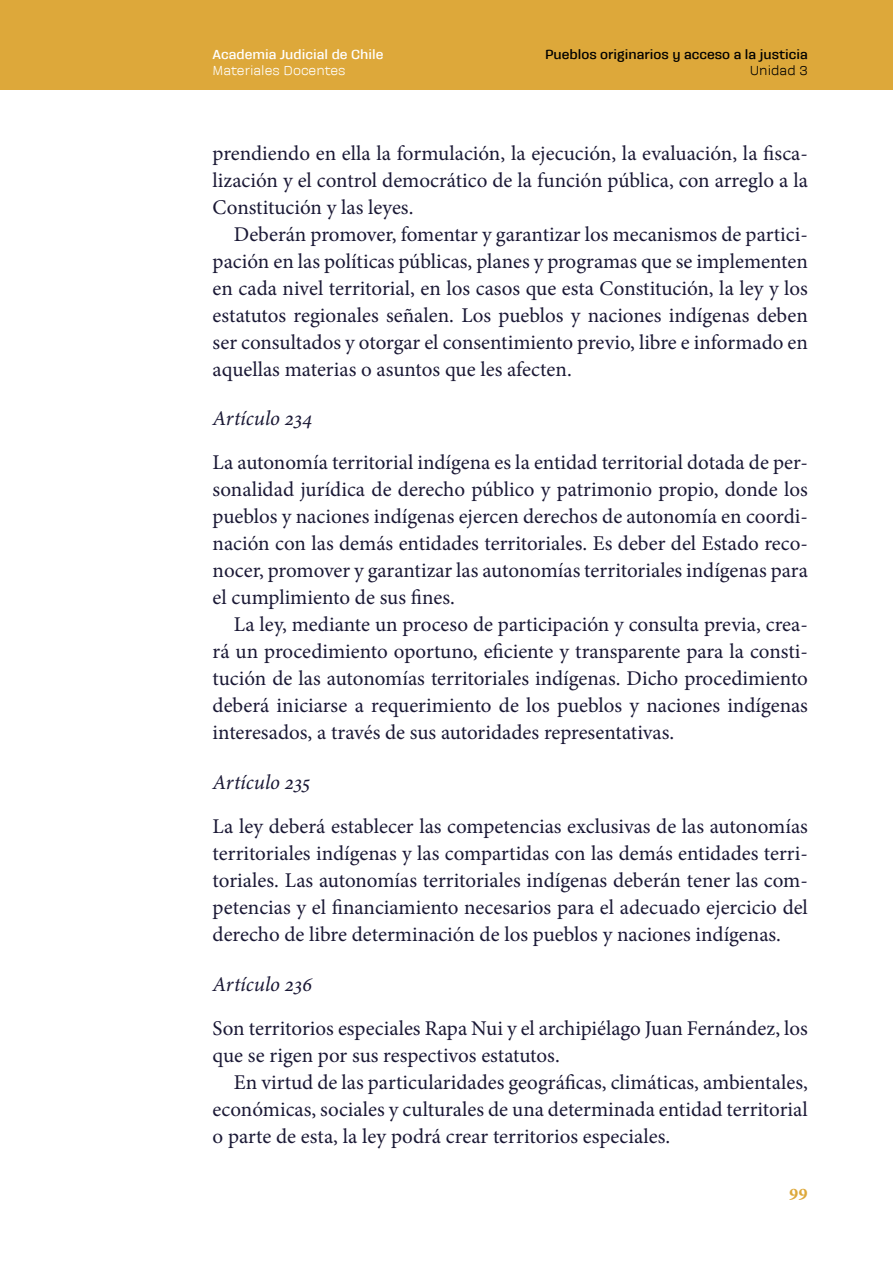
<style>
.page{position:relative;width:893px;height:1263px;background:#fff}
.page>*{position:absolute;margin:0;border:0;box-sizing:border-box;transform-origin:0 0}
.t1{font:21px/27px "Minion Pro";color:#1a1835;text-align:justify}
.t2{font:italic 21px "Minion Pro";letter-spacing:-.005em;color:#1a1835}
.t3{font:700 18px "Minion Pro";color:#dda83a}
.t4{font:700 13.5px "Galeana Standard";color:#000}
.t5{font:700 13.5px "Galeana Standard";color:#fff}
.t6{font:13.5px "Galeana Standard";color:#fff}
.t7{font:13.5px "Galeana Standard";color:#000}
</style>
<div class="page">
<div style="left:0;top:0;width:893px;height:89px;background:#dda83a"></div>
<p class="t5" style="left:213px;top:47px;width:172px">Academia Judicial de Chile</p>
<p class="t6" style="left:213px;top:63px;width:134px">Materiales Docentes</p>
<p class="t4" style="left:545px;top:47px;width:264px">Pueblos originarios y acceso a la justicia</p>
<p class="t7" style="left:750px;top:63px;width:60px">Unidad 3</p>
<p class="t1" style="left:213px;top:140px;width:597px">prendiendo en ella la formulación, la ejecución, la evaluación, la fisca&shy;lización y el control democrático de la función pública, con arreglo a la Constitución y las leyes.</p>
<p class="t1" style="left:213px;top:221px;width:597px;text-indent:21px">Deberán promover, fomentar y garantizar los mecanismos de partici&shy;pación en las políticas públicas, planes y programas que se implementen en cada nivel territorial, en los casos que esta Constitución, la ley y los estatutos regionales señalen. Los pueblos y naciones indígenas deben ser consultados y otorgar el consentimiento previo, libre e informado en aquellas materias o asuntos que les afecten.</p>
<p class="t2" style="left:213px;top:404px;width:102px">Artículo 234</p>
<p class="t1" style="left:213px;top:449px;width:597px">La autonomía territorial indígena es la entidad territorial dotada de per&shy;sonalidad jurídica de derecho público y patrimonio propio, donde los pueblos y naciones indígenas ejercen derechos de autonomía en coordi&shy;nación con las demás entidades territoriales. Es deber del Estado reco&shy;nocer, promover y garantizar las autonomías territoriales indígenas para el cumplimiento de sus fines.</p>
<p class="t1" style="left:213px;top:611px;width:597px;text-indent:21px">La ley, mediante un proceso de participación y consulta previa, crea&shy;rá un procedimiento oportuno, eficiente y transparente para la consti&shy;tución de las autonomías territoriales indígenas. Dicho procedimiento deberá iniciarse a requerimiento de los pueblos y naciones indígenas interesados, a través de sus autoridades representativas.</p>
<p class="t2" style="left:213px;top:768px;width:99px">Artículo 235</p>
<p class="t1" style="left:213px;top:813px;width:597px">La ley deberá establecer las competencias exclusivas de las autonomías territoriales indígenas y las compartidas con las demás entidades terri&shy;toriales. Las autonomías territoriales indígenas deberán tener las com&shy;petencias y el financiamiento necesarios para el adecuado ejercicio del derecho de libre determinación de los pueblos y naciones indígenas.</p>
<p class="t2" style="left:213px;top:969px;width:101px">Artículo 236</p>
<p class="t1" style="left:213px;top:1014px;width:597px">Son territorios especiales Rapa Nui y el archipiélago Juan Fernández, los que se rigen por sus respectivos estatutos.</p>
<p class="t1" style="left:213px;top:1068px;width:597px;text-indent:21px">En virtud de las particularidades geográficas, climáticas, ambientales, económicas, sociales y culturales de una determinada entidad territorial o parte de esta, la ley podrá crear territorios especiales.</p>
<p class="t3" style="left:789px;top:1178px;width:20px">99</p>
</div>
